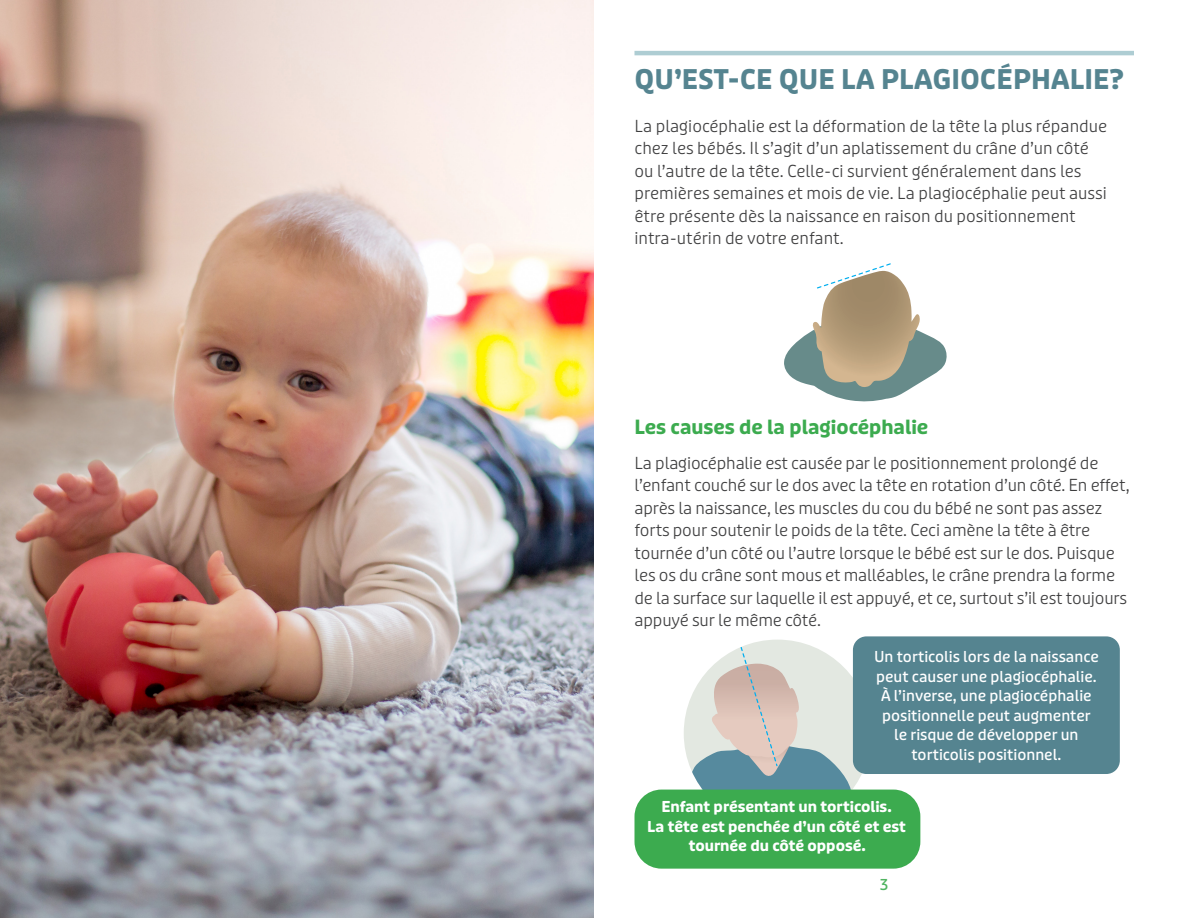
<style>
.page{position:relative;width:1188px;height:918px;background:#fff}
.page>*{position:absolute;margin:0;border:0;box-sizing:border-box;transform-origin:0 0}
.Sous-titre_4{font:700 27px "Puffin Display";color:#558490}
.Sous-titre_2{font:700 19.5px "Puffin Display";color:#3cab4f}
.Texte_courant{font:300 16.5px/22.5px "Puffin Display";letter-spacing:-.01em;color:#3e3e3f}
.Encadré{font:500 15px/19.5px "Puffin Display";color:#fff;text-align:center}
.Encadré-2{font:700 15px/19.5px "Puffin Display Soft";color:#fff;text-align:center}
.t1{font:500 15px "Puffin Display";color:#50b461}
</style>
<div class="page">
<hr style="left:634px;top:51px;width:500px;height:4px;background:#aecdd3">
<svg style="left:784px;top:263px;width:163px;height:139px"></svg>
<svg style="left:684px;top:641px;width:168px;height:149px;background:#c8cdcb"></svg>
<div style="left:853px;top:636px;width:267px;height:138px;background:#558490;border-radius:14px"></div>
<div style="left:634px;top:790px;width:286px;height:79px;background:#3cab4f;border-radius:27px"></div>
<img style="left:0;top:0;width:594px;height:918px">
<p class="Sous-titre_4" style="left:634px;top:63px;width:491px">QU’EST-CE QUE LA PLAGIOCÉPHALIE?</p>
<p class="Texte_courant" style="left:634px;top:115px;width:474px">La plagiocéphalie est la déformation de la tête la plus répandue chez les bébés. Il s’agit d’un aplatissement du crâne d’un côté ou l’autre de la tête. Celle-ci survient généralement dans les premières semaines et mois de vie. La plagiocéphalie peut aussi être présente dès la naissance en raison du positionnement intra-utérin de votre enfant.</p>
<p class="Sous-titre_2" style="left:634px;top:415px;width:295px">Les causes de la plagiocéphalie</p>
<p class="Texte_courant" style="left:634px;top:452px;width:497px">La plagiocéphalie est causée par le positionnement prolongé de l’enfant couché sur le dos avec la tête en rotation d’un côté. En effet, après la naissance, les muscles du cou du bébé ne sont pas assez forts pour soutenir le poids de la tête. Ceci amène la tête à être tournée d’un côté ou l’autre lorsque le bébé est sur le dos. Puisque les os du crâne sont mous et malléables, le crâne prendra la forme de la surface sur laquelle il est appuyé, et ce, surtout s’il est toujours appuyé sur le même côté.</p>
<p class="Encadré" style="left:874px;top:648px;width:226px">Un torticolis lors de la naissance peut causer une plagiocéphalie.<br>À l’inverse, une plagiocéphalie positionnelle peut augmenter le risque de développer un torticolis positionnel.</p>
<p class="Encadré-2" style="left:647px;top:798px;width:260px">Enfant présentant un torticolis.<br>La tête est penchée d’un côté et est tournée du côté opposé.</p>
<p class="t1" style="left:880px;top:876px;width:10px">3</p>
</div>
